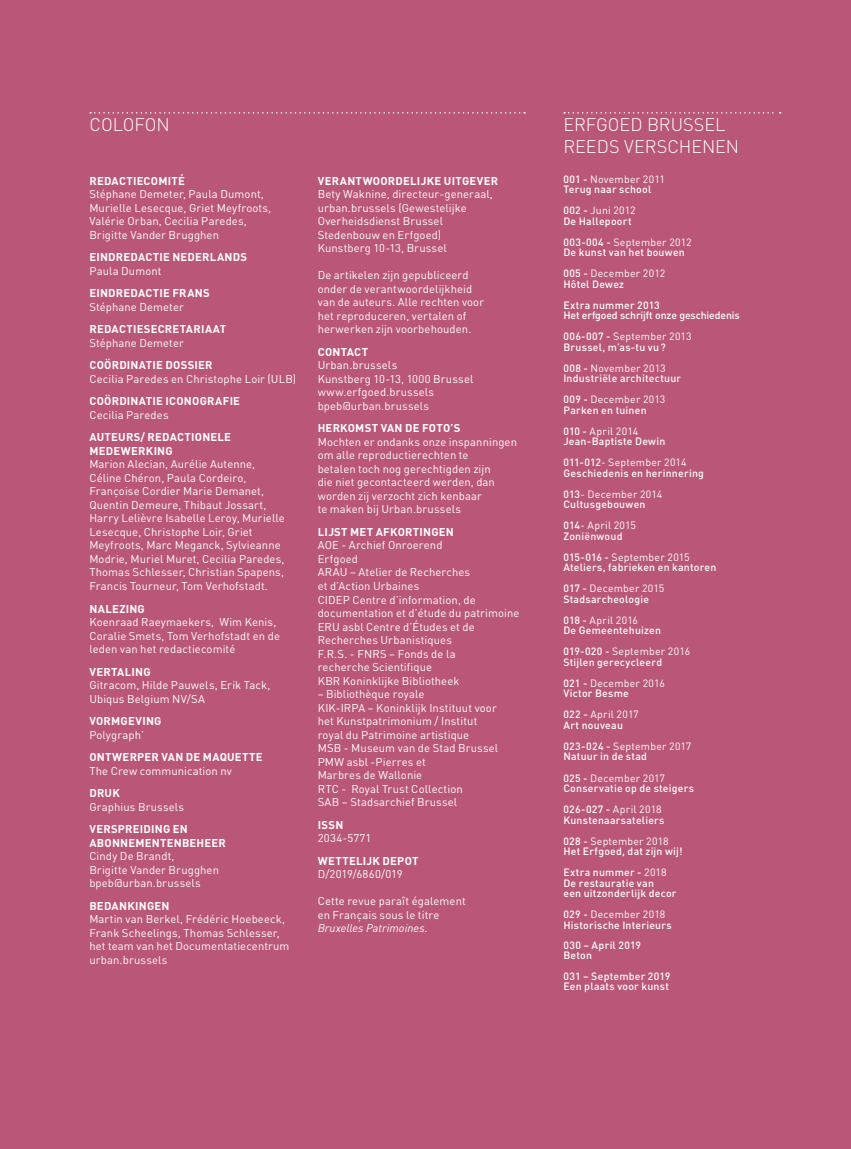
<style>
.page{position:relative;width:851px;height:1149px;background:#fff}
.page>*{position:absolute;margin:0;border:0;box-sizing:border-box;transform-origin:0 0}
.t1{font:300 18px/22.5px "DINOT";color:#fff}
.t2{font:11.25px/13.5px "DINOT";letter-spacing:.01em;color:#fff}
.t3{font:700 11.25px/13.5px "DINOT";letter-spacing:.02em;color:#fff}
.t4{font:500 10.5px/10.5px "DINOT";letter-spacing:.02em;color:#fff}
.t5{font:500 10.5px/10.5px "DINOT";letter-spacing:-.01em;color:#fff}
.s1{font-weight:400}
.s2{font-style:inherit}
.s3{font-style:italic}
</style>
<div class="page">
<div style="left:0;top:0;width:850px;height:1148px;background:#ba5779"></div>
<svg style="left:90px;top:112px;width:435px;height:1px"></svg>
<svg style="left:564px;top:112px;width:216px;height:1px"></svg>
<h1 class="t1" style="left:89px;top:113px;width:82px">COLOFON</h1>
<h1 class="t1" style="left:563px;top:113px;width:177px">ERFGOED BRUSSEL<br>REEDS VERSCHENEN</h1>
<p class="t4" style="left:563px;top:173px;width:103px">001 - <span class="s1">November 2011<br></span>Terug naar school</p>
<p class="t4" style="left:563px;top:205px;width:74px">002 - <span class="s1">Juni 2012<br></span>De Hallepoort</p>
<p class="t4" style="left:563px;top:236px;width:130px">003-004 <span class="s2">-</span> <span class="s1">September 2012<br></span>De kunst van het bouwen</p>
<p class="t4" style="left:563px;top:268px;width:103px">005 <span class="s2">-</span> <span class="s1">December 2012<br></span>Hôtel Dewez</p>
<p class="t5" style="left:563px;top:299px;width:178px">Extra nummer 2013<br>Het erfgoed schrijft onze geschiedenis</p>
<p class="t4" style="left:563px;top:331px;width:130px">006-007 <span class="s2">-</span> <span class="s1">September 2013<br></span>Brussel, m’as-tu vu?</p>
<p class="t4" style="left:563px;top:362px;width:119px">008 - <span class="s1">November 2013<br></span>Industriële architectuur</p>
<p class="t4" style="left:563px;top:394px;width:103px">009 <span class="s2">-</span> <span class="s1">December 2013<br></span>Parken en tuinen</p>
<p class="t4" style="left:563px;top:425px;width:103px">010 <span class="s2">-</span> <span class="s1">April 2014<br></span>Jean-Baptiste Dewin</p>
<p class="t4" style="left:563px;top:457px;width:142px">011-012<span class="s1">- September 2014<br></span>Geschiedenis en herinnering</p>
<p class="t4" style="left:563px;top:488px;width:100px">013<span class="s1">- December 2014<br></span>Cultusgebouwen</p>
<p class="t4" style="left:563px;top:520px;width:74px">014<span class="s1">- April 2015<br></span>Zoniënwoud</p>
<p class="t4" style="left:563px;top:551px;width:155px">015-016 - <span class="s1">September 2015<br></span>Ateliers, fabrieken en kantoren</p>
<p class="t4" style="left:563px;top:583px;width:102px">017 <span class="s2">-</span> <span class="s1">December 2015<br></span>Stadsarcheologie</p>
<p class="t4" style="left:563px;top:614px;width:99px">018 <span class="s2">-</span> <span class="s1">April 2016<br></span>De Gemeentehuizen</p>
<p class="t4" style="left:563px;top:646px;width:128px">019-020 - <span class="s1">September 2016<br></span>Stijlen gerecycleerd</p>
<p class="t4" style="left:563px;top:677px;width:103px">021 - <span class="s1">December 2016<br></span>Victor Besme</p>
<p class="t4" style="left:563px;top:709px;width:77px">022 <span class="s2">-</span> <span class="s1">April 2017<br></span>Art nouveau</p>
<p class="t4" style="left:563px;top:740px;width:129px">023-024 - <span class="s1">September 2017<br></span>Natuur in de stad</p>
<p class="t4" style="left:563px;top:772px;width:132px">025 <span class="s2">-</span> <span class="s1">December 2017<br></span>Conservatie op de steigers</p>
<p class="t4" style="left:563px;top:803px;width:103px">026-027 <span class="s2">-</span> <span class="s1">April 2018<br></span>Kunstenaarsateliers</p>
<p class="t4" style="left:563px;top:835px;width:121px">028 <span class="s2">-</span> <span class="s1">September 2018<br></span>Het Erfgoed, dat zijn wij!</p>
<p class="t4" style="left:563px;top:866px;width:115px">Extra nummer <span class="s2">-</span> <span class="s1">2018<br></span>De restauratie van<br>een uitzonderlijk decor</p>
<p class="t4" style="left:563px;top:908px;width:110px">029 <span class="s2">-</span> <span class="s1">December 2018<br></span>Historische Interieurs</p>
<p class="t4" style="left:563px;top:939px;width:79px">030 – April 2019<br>Beton</p>
<p class="t4" style="left:563px;top:970px;width:109px">031 – September 2019<br>Een plaats voor kunst</p>
<p class="t3" style="left:89px;top:173px;width:97px">REDACTIECOMITÉ</p>
<p class="t2" style="left:89px;top:187px;width:183px">Stéphane Demeter, Paula Dumont,<br>Murielle Lesecque, Griet Meyfroots,<br>Valérie Orban, Cecilia Paredes,<br>Brigitte Vander Brugghen</p>
<p class="t3" style="left:89px;top:250px;width:159px">EINDREDACTIE NEDERLANDS</p>
<p class="t2" style="left:89px;top:263px;width:74px">Paula Dumont</p>
<p class="t3" style="left:89px;top:286px;width:122px">EINDREDACTIE FRANS</p>
<p class="t2" style="left:89px;top:299px;width:96px">Stéphane Demeter</p>
<p class="t3" style="left:89px;top:322px;width:138px">REDACTIESECRETARIAAT</p>
<p class="t2" style="left:89px;top:335px;width:96px">Stéphane Demeter</p>
<p class="t3" style="left:89px;top:358px;width:125px">COÖRDINATIE DOSSIER</p>
<p class="t2" style="left:89px;top:371px;width:208px">Cecilia Paredes en Christophe Loir (ULB)</p>
<p class="t3" style="left:89px;top:394px;width:152px">COÖRDINATIE ICONOGRAFIE</p>
<p class="t2" style="left:89px;top:407px;width:81px">Cecilia Paredes</p>
<p class="t3" style="left:89px;top:430px;width:143px">AUTEURS/ REDACTIONELE<br>MEDEWERKING</p>
<p class="t2" style="left:89px;top:457px;width:197px">Marion Alecian, Aurélie Autenne, Céline Chéron, Paula Cordeiro, Françoise Cordier Marie Demanet, Quentin Demeure, Thibaut Jossart, Harry Lelièvre Isabelle Leroy, Murielle Lesecque, Christophe Loir, Griet Meyfroots, Marc Meganck, Sylvieanne Modrie, Muriel Muret, Cecilia Paredes, Thomas Schlesser, Christian Spapens, Francis Tourneur, Tom Verhofstadt.</p>
<p class="t3" style="left:89px;top:601px;width:57px">NALEZING</p>
<p class="t2" style="left:89px;top:614px;width:192px">Koenraad Raeymaekers, Wim Kenis,<br>Coralie Smets, Tom Verhofstadt en de leden van het redactiecomité</p>
<p class="t3" style="left:89px;top:664px;width:63px">VERTALING</p>
<p class="t2" style="left:89px;top:677px;width:182px">Gitracom, Hilde Pauwels, Erik Tack,<br>Ubiqus Belgium NV/SA</p>
<p class="t3" style="left:89px;top:713px;width:74px">VORMGEVING</p>
<p class="t2" style="left:89px;top:727px;width:56px">Polygraph’</p>
<p class="t3" style="left:89px;top:749px;width:175px">ONTWERPER VAN DE MAQUETTE</p>
<p class="t2" style="left:89px;top:763px;width:144px">The Crew communication nv</p>
<p class="t3" style="left:89px;top:785px;width:32px">DRUK</p>
<p class="t2" style="left:89px;top:799px;width:96px">Graphius Brussels</p>
<p class="t3" style="left:89px;top:821px;width:138px">VERSPREIDING EN<br>ABONNEMENTENBEHEER</p>
<p class="t2" style="left:89px;top:848px;width:131px">Cindy De Brandt,<br>Brigitte Vander Brugghen bpeb@urban.brussels</p>
<p class="t3" style="left:89px;top:898px;width:82px">BEDANKINGEN</p>
<p class="t2" style="left:89px;top:911px;width:202px">Martin van Berkel, Frédéric Hoebeeck,<br>Frank Scheelings, Thomas Schlesser, het team van het Documentatiecentrum urban.brussels</p>
<p class="t3" style="left:318px;top:173px;width:182px">VERANTWOORDELIJKE UITGEVER</p>
<p class="t2" style="left:317px;top:187px;width:177px">Bety Waknine, directeur-generaal, urban.brussels (Gewestelijke<br>Overheidsdienst Brussel<br>Stedenbouw en Erfgoed)<br>Kunstberg 10-13, Brussel</p>
<p class="t2" style="left:317px;top:268px;width:168px">De artikelen zijn gepubliceerd onder de verantwoordelijkheid van de auteurs. Alle rechten voor het reproduceren, vertalen of herwerken zijn voorbehouden.</p>
<p class="t3" style="left:318px;top:344px;width:52px">CONTACT</p>
<p class="t2" style="left:317px;top:358px;width:157px">Urban.brussels<br>Kunstberg 10-13, 1000 Brussel www.erfgoed.brussels bpeb@urban.brussels</p>
<p class="t3" style="left:318px;top:421px;width:144px">HERKOMST VAN DE FOTO’S</p>
<p class="t2" style="left:317px;top:434px;width:201px">Mochten er ondanks onze inspanningen om alle reproductierechten te<br>betalen toch nog gerechtigden zijn<br>die niet gecontacteerd werden, dan worden zij verzocht zich kenbaar<br>te maken bij Urban.brussels</p>
<p class="t3" style="left:318px;top:524px;width:138px">LIJST MET AFKORTINGEN</p>
<p class="t2" style="left:317px;top:538px;width:203px">AOE - Archief Onroerend<br>Erfgoed<br>ARAU – Atelier de Recherches<br>et d’Action Urbaines<br>CIDEP Centre d’information, de documentation et d’étude du patrimoine<br>ERU asbl Centre d’Études et de<br>Recherches Urbanistiques<br>F.R.S. - FNRS – Fonds de la<br>recherche Scientifique<br>KBR Koninklijke Bibliotheek</p>
<p class="t2" style="left:317px;top:686px;width:182px">– Bibliothèque royale<br>KIK-IRPA – Koninklijk Instituut voor het Kunstpatrimonium / Institut royal du Patrimoine artistique<br>MSB - Museum van de Stad Brussel<br>PMW asbl -Pierres et<br>Marbres de Wallonie<br>RTC - Royal Trust Collection<br>SAB – Stadsarchief Brussel</p>
<p class="t3" style="left:318px;top:817px;width:27px">ISSN</p>
<p class="t2" style="left:317px;top:830px;width:55px">2034-5771</p>
<p class="t3" style="left:318px;top:853px;width:102px">WETTELIJK DEPOT</p>
<p class="t2" style="left:317px;top:866px;width:86px">D/2019/6860/019</p>
<p class="t2" style="left:317px;top:893px;width:149px">Cette revue paraît également en Français sous le titre<br><span class="s3">Bruxelles Patrimoines</span>.</p>
</div>
